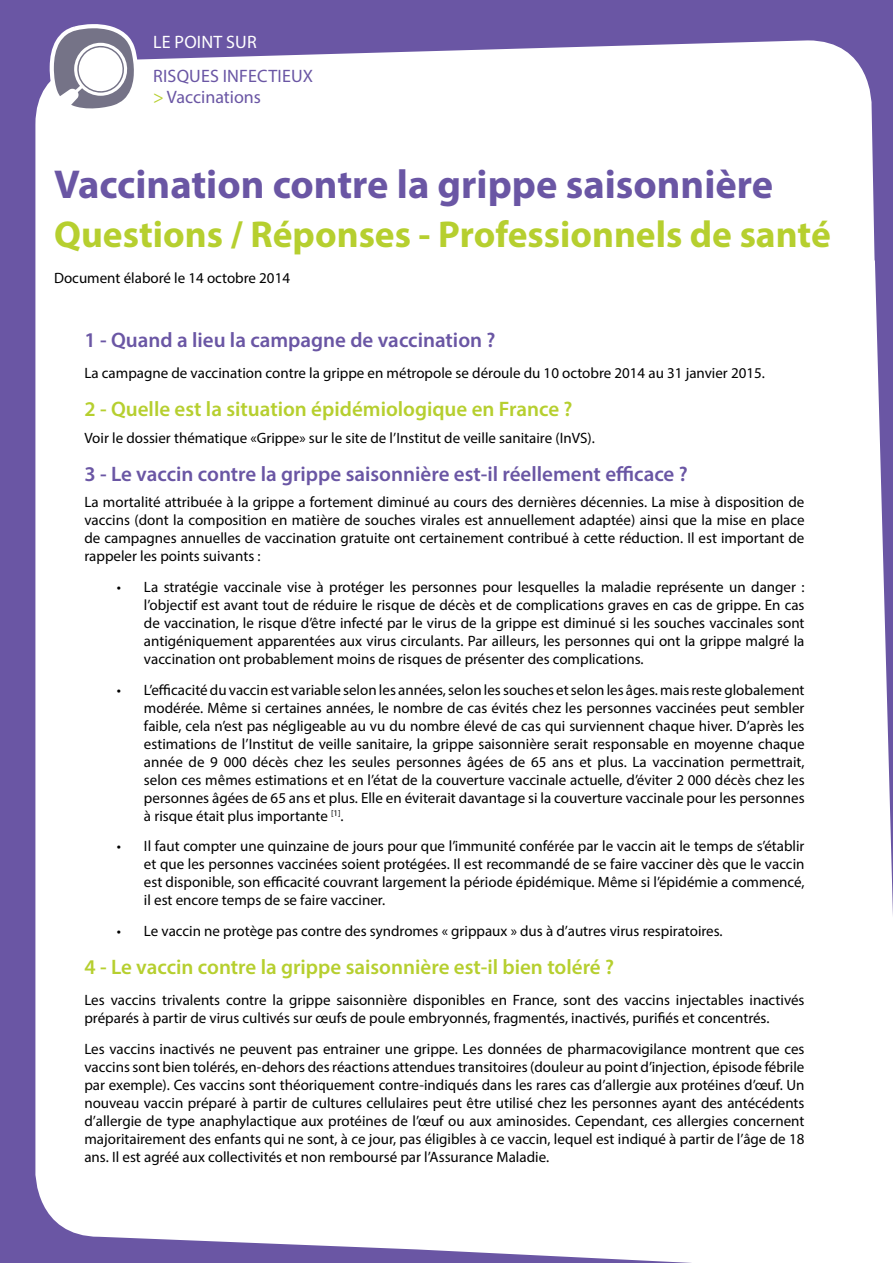
<style>
.page{position:relative;width:893px;height:1263px;background:#6a56a4}
.page>*{position:absolute;margin:0;border:0;box-sizing:border-box;transform-origin:0 0}
.t1{font:700 40.5px "Myriad Pro";color:#6a56a4}
.t2{font:700 37.5px "Myriad Pro";color:#b6cf2f}
.t3{font:600 21px "Myriad Pro";color:#b6cf2f}
.t4{font:600 21px "Myriad Pro";color:#6a56a4}
.t5{font:18px/21px "Myriad Pro";letter-spacing:.01em;color:#6a56a4}
.t6{font:18px "Myriad Pro";letter-spacing:.01em;color:#fff}
.t7{font:15px/18px "Myriad Pro";color:#000;text-align:justify}
.s1{color:#b6cf2f}
</style>
<div class="page">
<div style="left:35px;top:116px;width:858px;height:1147px;background:#fff"></div>
<svg style="left:36px;top:24px;width:836px;height:92px"></svg>
<p class="t6" style="left:153px;top:30px;width:105px">le point sur</p>
<p class="t5" style="left:153px;top:65px;width:162px">risques infectieux <span class="s1">&gt;</span> Vaccinations</p>
<h1 class="t1" style="left:54px;top:158px;width:721px">Vaccination contre la grippe saisonnière</h1>
<h2 class="t2" style="left:54px;top:210px;width:778px">Questions / Réponses - Professionnels de santé</h2>
<p class="t7" style="left:54px;top:268px;width:238px">Document élaboré le 14 octobre 2014</p>
<h3 class="t4" style="left:84px;top:327px;width:413px">1 - Quand a lieu la campagne de vaccination ?</h3>
<p class="t7" style="left:84px;top:364px;width:682px">La campagne de vaccination contre la grippe en métropole se déroule du 10 octobre 2014 au 31 janvier 2015.</p>
<h3 class="t3" style="left:84px;top:396px;width:490px">2 - Quelle est la situation épidémiologique en France ?</h3>
<p class="t7" style="left:84px;top:428px;width:512px">Voir le dossier thématique «Grippe» sur le site de l’Institut de veille sanitaire (InVS).</p>
<h3 class="t4" style="left:84px;top:460px;width:605px">3 - Le vaccin contre la grippe saisonnière est-il réellement efficace ?</h3>
<p class="t7" style="left:84px;top:493px;width:722px">La mortalité attribuée à la grippe a fortement diminué au cours des dernières décennies. La mise à disposition de vaccins (dont la composition en matière de souches virales est annuellement adaptée) ainsi que la mise en place de campagnes annuelles de vaccination gratuite ont certainement contribué à cette réduction. Il est important de rappeler les points suivants :</p>
<p class="t7" style="left:144px;top:578px;width:662px;text-indent:-27px">• La stratégie vaccinale vise à protéger les personnes pour lesquelles la maladie représente un danger : l’objectif est avant tout de réduire le risque de décès et de complications graves en cas de grippe. En cas de vaccination, le risque d’être infecté par le virus de la grippe est diminué si les souches vaccinales sont antigéniquement apparentées aux virus circulants. Par ailleurs, les personnes qui ont la grippe malgré la vaccination ont probablement moins de risques de présenter des complications.</p>
<p class="t7" style="left:144px;top:680px;width:662px;text-indent:-27px">• L’efficacité du vaccin est variable selon les années, selon les souches et selon les âges. mais reste globalement modérée. Même si certaines années, le nombre de cas évités chez les personnes vaccinées peut sembler faible, cela n’est pas négligeable au vu du nombre élevé de cas qui surviennent chaque hiver. D’après les estimations de l’Institut de veille sanitaire, la grippe saisonnière serait responsable en moyenne chaque année de 9 000 décès chez les seules personnes âgées de 65 ans et plus. La vaccination permettrait, selon ces mêmes estimations et en l’état de la couverture vaccinale actuelle, d’éviter 2 000 décès chez les personnes âgées de 65 ans et plus. Elle en éviterait davantage si la couverture vaccinale pour les personnes à risque était plus importante <sup>[1]</sup>.</p>
<p class="t7" style="left:144px;top:837px;width:662px;text-indent:-27px">• Il faut compter une quinzaine de jours pour que l’immunité conférée par le vaccin ait le temps de s’établir et que les personnes vaccinées soient protégées. Il est recommandé de se faire vacciner dès que le vaccin est disponible, son efficacité couvrant largement la période épidémique. Même si l’épidémie a commencé, il est encore temps de se faire vacciner.</p>
<p class="t7" style="left:117px;top:922px;width:607px">• Le vaccin ne protège pas contre des syndromes « grippaux » dus à d’autres virus respiratoires.</p>
<h3 class="t3" style="left:84px;top:954px;width:531px">4 - Le vaccin contre la grippe saisonnière est-il bien toléré ?</h3>
<p class="t7" style="left:84px;top:991px;width:722px">Les vaccins trivalents contre la grippe saisonnière disponibles en France, sont des vaccins injectables inactivés préparés à partir de virus cultivés sur œufs de poule embryonnés, fragmentés, inactivés, purifiés et concentrés.</p>
<p class="t7" style="left:84px;top:1039px;width:722px">Les vaccins inactivés ne peuvent pas entrainer une grippe. Les données de pharmacovigilance montrent que ces vaccins sont bien tolérés, en-dehors des réactions attendues transitoires (douleur au point d’injection, épisode fébrile par exemple). Ces vaccins sont théoriquement contre-indiqués dans les rares cas d’allergie aux protéines d’œuf. Un nouveau vaccin préparé à partir de cultures cellulaires peut être utilisé chez les personnes ayant des antécédents d’allergie de type anaphylactique aux protéines de l’œuf ou aux aminosides. Cependant, ces allergies concernent majoritairement des enfants qui ne sont, à ce jour, pas éligibles à ce vaccin, lequel est indiqué à partir de l’âge de 18 ans. Il est agréé aux collectivités et non remboursé par l’Assurance Maladie.</p>
</div>
